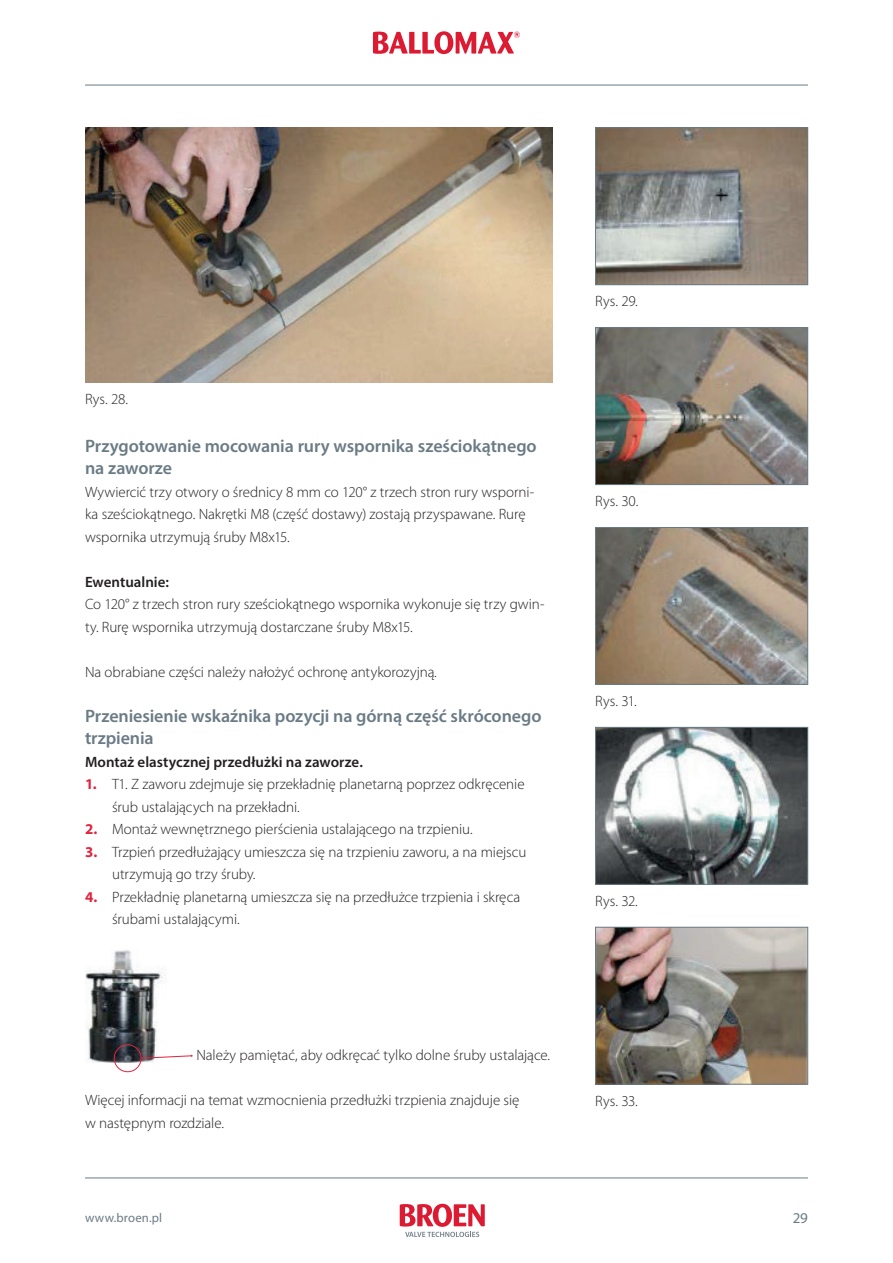
<style>
.page{position:relative;width:893px;height:1263px;background:#fff}
.page>*{position:absolute;margin:0;border:0;box-sizing:border-box;transform-origin:0 0}
.t1{font:600 18px/22.5px "Myriad Pro";letter-spacing:-.005em;color:#6a7b85}
.t2{font:300 15px/22.5px "Myriad Pro";color:#231f20}
.t3{font:600 15px "Myriad Pro";color:#231f20}
.t4{font:15px "Myriad Pro";color:#6a7b85}
.t5{font:12.75px "Myriad Pro";letter-spacing:.01em;color:#6a7b85}
.s1{font-weight:700;color:#e1243e}
</style>
<div class="page">
<svg style="left:373px;top:31px;width:147px;height:23px"></svg>
<svg style="left:400px;top:1204px;width:85px;height:33px"></svg>
<hr style="left:85px;top:85px;width:723px;height:1px;background:#6a7b85">
<hr style="left:85px;top:1178px;width:723px;height:1px;background:#6a7b85">
<img style="left:597px;top:130px;width:209px;height:153px">
<div style="left:595px;top:128px;width:213px;height:157px;border:1px solid #6a7b85"></div>
<img style="left:597px;top:329px;width:209px;height:154px">
<div style="left:595px;top:327px;width:213px;height:158px;border:1px solid #6a7b85"></div>
<img style="left:597px;top:529px;width:209px;height:154px">
<div style="left:595px;top:527px;width:213px;height:158px;border:1px solid #6a7b85"></div>
<img style="left:597px;top:729px;width:209px;height:153px">
<div style="left:595px;top:727px;width:213px;height:157px;border:1px solid #6a7b85"></div>
<img style="left:597px;top:929px;width:209px;height:153px">
<div style="left:595px;top:927px;width:213px;height:157px;border:1px solid #6a7b85"></div>
<img style="left:85px;top:128px;width:468px;height:255px">
<img style="left:85px;top:950px;width:80px;height:112px">
<div style="left:114px;top:1044px;width:27px;height:28px;border:1px solid #e1243e;border-radius:50%"></div>
<svg style="left:140px;top:1055px;width:53px;height:4px"></svg>
<p class="t2" style="left:85px;top:388px;width:45px">Rys. 28.</p>
<p class="t1" style="left:85px;top:434px;width:453px">Przygotowanie mocowania rury wspornika sześciokątnego na zaworze</p>
<p class="t2" style="left:85px;top:480px;width:451px">Wywiercić trzy otwory o średnicy 8 mm co 120° z trzech stron rury wsporni&shy;ka sześciokątnego. Nakrętki M8 (część dostawy) zostają przyspawane. Rurę wspornika utrzymują śruby M8x15.</p>
<p class="t3" style="left:85px;top:572px;width:85px">Ewentualnie:</p>
<p class="t2" style="left:85px;top:593px;width:461px">Co 120° z trzech stron rury sześciokątnego wspornika wykonuje się trzy gwin&shy;ty. Rurę wspornika utrzymują dostarczane śruby M8x15.</p>
<p class="t2" style="left:85px;top:660px;width:353px">Na obrabiane części należy nałożyć ochronę antykorozyjną.</p>
<p class="t1" style="left:85px;top:704px;width:458px">Przeniesienie wskaźnika pozycji na górną część skróconego trzpienia</p>
<p class="t3" style="left:85px;top:752px;width:279px">Montaż elastycznej przedłużki na zaworze.</p>
<p class="t2" style="left:112px;top:773px;width:414px;text-indent:-27px"><span class="s1">1.</span> T1. Z zaworu zdejmuje się przekładnię planetarną poprzez odkręcenie śrub ustalających na przekładni.</p>
<p class="t2" style="left:85px;top:818px;width:389px"><span class="s1">2.</span> Montaż wewnętrznego pierścienia ustalającego na trzpieniu.</p>
<p class="t2" style="left:112px;top:840px;width:416px;text-indent:-27px"><span class="s1">3.</span> Trzpień przedłużający umieszcza się na trzpieniu zaworu, a na miejscu utrzymują go trzy śruby.</p>
<p class="t2" style="left:112px;top:885px;width:410px;text-indent:-27px"><span class="s1">4.</span> Przekładnię planetarną umieszcza się na przedłużce trzpienia i skręca śrubami ustalającymi.</p>
<p class="t2" style="left:595px;top:290px;width:44px">Rys. 29.</p>
<p class="t2" style="left:595px;top:490px;width:45px">Rys. 30.</p>
<p class="t2" style="left:595px;top:689px;width:43px">Rys. 31.</p>
<p class="t2" style="left:595px;top:889px;width:44px">Rys. 32.</p>
<p class="t2" style="left:196px;top:1044px;width:355px">Należy pamiętać, aby odkręcać tylko dolne śruby ustalające.</p>
<p class="t2" style="left:85px;top:1089px;width:436px">Więcej informacji na temat wzmocnienia przedłużki trzpienia znajduje się w następnym rozdziale.</p>
<p class="t2" style="left:595px;top:1089px;width:44px">Rys. 33.</p>
<p class="t5" style="left:85px;top:1209px;width:79px">www.broen.pl</p>
<p class="t4" style="left:793px;top:1209px;width:17px">29</p>
</div>
